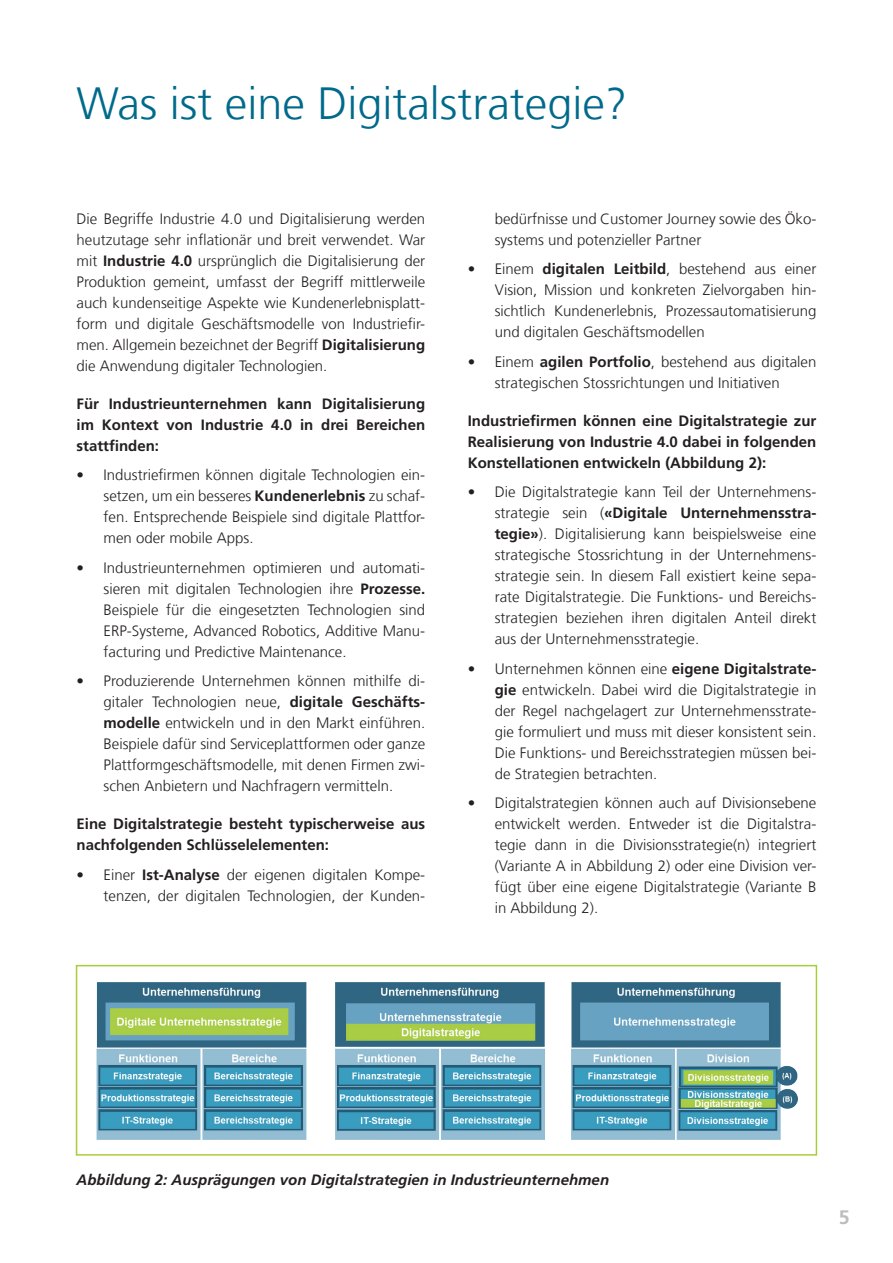
<style>
.page{position:relative;width:893px;height:1263px;background:#fff}
.page>*{position:absolute;margin:0;border:0;box-sizing:border-box;transform-origin:0 0}
.t1{font:300 45px "Frutiger";color:#006a8b}
.t2{font:700 19.5px "Frutiger";color:#bcbdc0}
.t3{font:300 15px/21px "Frutiger";color:#231f20;text-align:justify}
.t4{font:700 15px/21px "Frutiger";color:#231f20;text-align:justify}
.t5{font:italic 700 15px "Frutiger";color:#231f20}
.s1{font-weight:700}
</style>
<div class="page">
<img style="left:96px;top:982px;width:702px;height:158px">
<div style="left:76px;top:965px;width:741px;height:190px;border:2px solid #a6ce39"></div>
<h1 class="t1" style="left:77px;top:77px;width:552px">Was ist eine Digitalstrategie?</h1>
<p class="t3" style="left:77px;top:208px;width:350px">Die Begriffe Industrie 4.0 und Digitalisierung werden heutzutage sehr inflationär und breit verwendet. War mit <span class="s1">Industrie 4.0</span> ursprünglich die Digitalisierung der Produktion gemeint, umfasst der Begriff mittlerweile auch kundenseitige Aspekte wie Kundenerlebnisplatt&shy;form und digitale Geschäftsmodelle von Industriefir&shy;men. Allgemein bezeichnet der Begriff <span class="s1">Digitalisierung </span>die Anwendung digitaler Technologien.</p>
<p class="t4" style="left:77px;top:393px;width:350px">Für Industrieunternehmen kann Digitalisierung im Kontext von Industrie 4.0 in drei Bereichen stattfinden:</p>
<p class="t3" style="left:104px;top:465px;width:323px;text-indent:-27px">• Industriefirmen können digitale Technologien ein&shy;setzen, um ein besseres <span class="s1">Kundenerlebnis</span> zu schaf&shy;fen. Entsprechende Beispiele sind digitale Plattfor&shy;men oder mobile Apps.</p>
<p class="t3" style="left:104px;top:557px;width:323px;text-indent:-27px">• Industrieunternehmen optimieren und automati&shy;sieren mit digitalen Technologien ihre <span class="s1">Prozesse.<br></span>Beispiele für die eingesetzten Technologien sind ERP-Systeme, Advanced Robotics, Additive Manu&shy;facturing und Predictive Maintenance.</p>
<p class="t3" style="left:104px;top:671px;width:323px;text-indent:-27px">• Produzierende Unternehmen können mithilfe di&shy;gitaler Technologien neue, <span class="s1">digitale Geschäfts&shy;modelle</span> entwickeln und in den Markt einführen.<br>Beispiele dafür sind Serviceplattformen oder ganze Plattformgeschäftsmodelle, mit denen Firmen zwi&shy;schen Anbietern und Nachfragern vermitteln.</p>
<p class="t4" style="left:77px;top:814px;width:350px">Eine Digitalstrategie besteht typischerweise aus nachfolgenden Schlüsselelementen:</p>
<p class="t3" style="left:77px;top:864px;width:350px;text-align:right">• Einer <span class="s1">Ist-Analyse</span> der eigenen digitalen Kompe&shy;tenzen, der digitalen Technologien, der Kunden-</p>
<p class="t3" style="left:495px;top:208px;width:323px">bedürfnisse und Customer Journey sowie des Öko&shy;systems und potenzieller Partner</p>
<p class="t3" style="left:495px;top:259px;width:323px;text-indent:-27px">• Einem <span class="s1">digitalen Leitbild</span>, bestehend aus einer Vision, Mission und konkreten Zielvorgaben hin&shy;sichtlich Kundenerlebnis, Prozessautomatisierung und digitalen Geschäftsmodellen</p>
<p class="t3" style="left:495px;top:351px;width:323px;text-indent:-27px">• Einem <span class="s1">agilen Portfolio</span>, bestehend aus digitalen strategischen Stossrichtungen und Initiativen</p>
<p class="t4" style="left:468px;top:410px;width:350px">Industriefirmen können eine Digitalstrategie zur Realisierung von Industrie 4.0 dabei in folgenden Konstellationen entwickeln (Abbildung 2):</p>
<p class="t3" style="left:495px;top:482px;width:323px;text-indent:-27px">• Die Digitalstrategie kann Teil der Unternehmens&shy;strategie sein (<span class="s1">«Digitale Unternehmensstra&shy;tegie»</span>). Digitalisierung kann beispielsweise eine strategische Stossrichtung in der Unternehmens&shy;strategie sein. In diesem Fall existiert keine sepa&shy;rate Digitalstrategie. Die Funktions- und Bereichs&shy;strategien beziehen ihren digitalen Anteil direkt aus der Unternehmensstrategie.</p>
<p class="t3" style="left:495px;top:658px;width:323px;text-indent:-27px">• Unternehmen können eine <span class="s1">eigene Digitalstrate&shy;gie</span> entwickeln. Dabei wird die Digitalstrategie in der Regel nachgelagert zur Unternehmensstrate&shy;gie formuliert und muss mit dieser konsistent sein.<br>Die Funktions- und Bereichsstrategien müssen bei&shy;de Strategien betrachten.</p>
<p class="t3" style="left:495px;top:793px;width:323px;text-indent:-27px">• Digitalstrategien können auch auf Divisionsebene entwickelt werden. Entweder ist die Digitalstra&shy;tegie dann in die Divisionsstrategie(n) integriert (Variante A in Abbildung 2) oder eine Division ver&shy;fügt über eine eigene Digitalstrategie (Variante B in Abbildung 2).</p>
<p class="t5" style="left:77px;top:1171px;width:534px">Abbildung 2: Ausprägungen von Digitalstrategien in Industrieunternehmen</p>
<h2 class="t2" style="left:839px;top:1205px;width:12px">5</h2>
</div>
